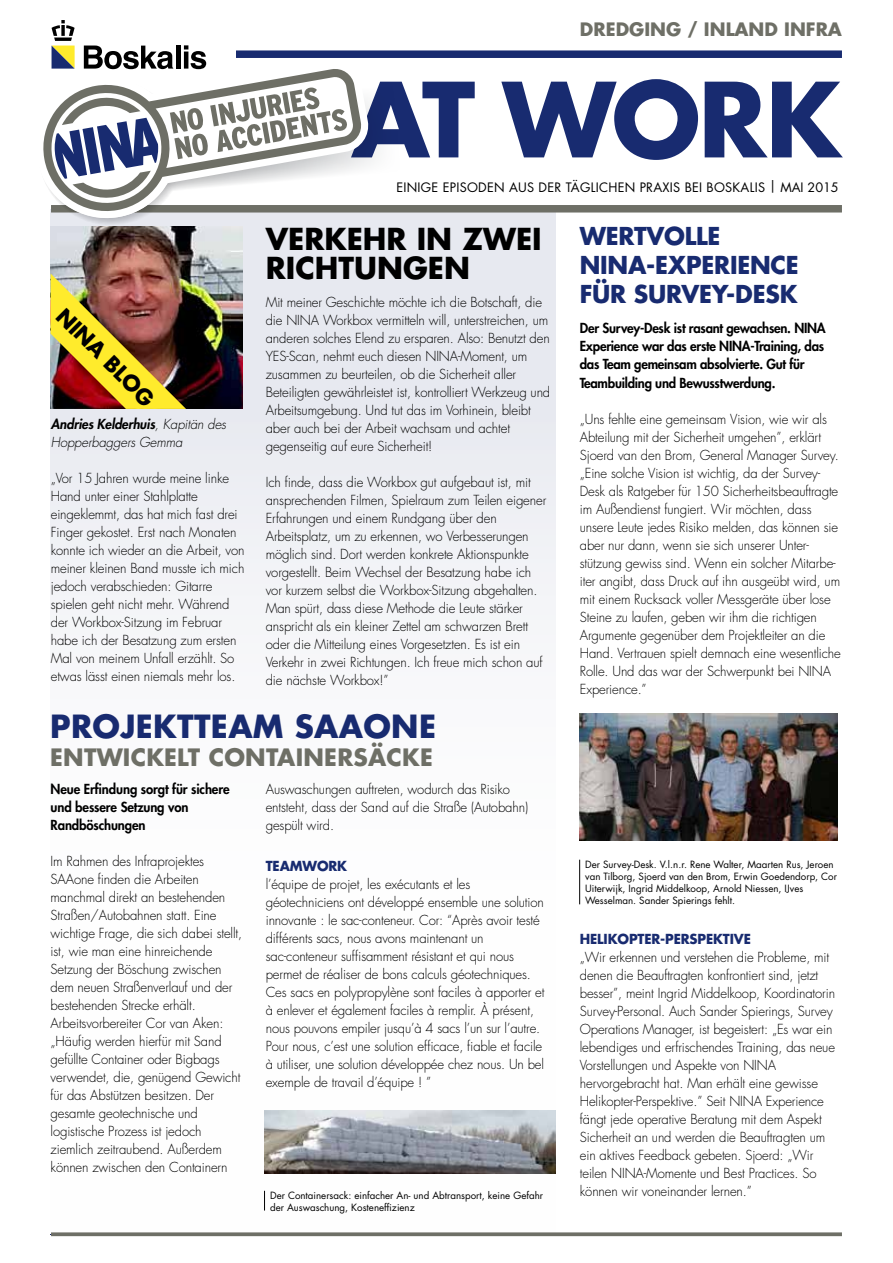
<style>
.page{position:relative;width:893px;height:1263px;background:#fff}
.page>*{position:absolute;margin:0;border:0;box-sizing:border-box;transform-origin:0 0}
.t1{font:700 100.5px "Futura Std";letter-spacing:-.03em;color:#182b70}
.t2{font:700 31.05px "Futura Std";letter-spacing:.01em;color:#182b70}
.t3{font:700 29.4px/28.5px "Futura Std";color:#000}
.t4{font:700 24px/28.8px "Futura Std";letter-spacing:-.01em;color:#182b70}
.t5{font:700 23.25px "Futura Std";letter-spacing:.01em;color:#6e6f66}
.t6{font:700 21px "Futura Std";color:#000}
.t7{font:700 18px "Futura Std";color:#6e6f66}
.t8{font:300 13.5px/18px "Futura Std";letter-spacing:-.01em;color:#000}
.t9{font:800 13.5px/18px "Futura Std";letter-spacing:-.02em;color:#000;text-align:justify}
.t10{font:italic 300 13.5px/18px "Futura Std";letter-spacing:-.01em;color:#000}
.t11{font:700 13.5px "Futura Std";letter-spacing:-.01em;color:#182b70}
.t12{font:12.6px "Futura Std";letter-spacing:.02em;color:#000}
.t13{font:9.75px/12px "Futura Std";color:#000}
.s1{font-weight:800}
</style>
<div class="page">
<div style="left:236px;top:50px;width:606px;height:8px;background:#182b70"></div>
<div style="left:51px;top:205px;width:791px;height:7px;background:#6e6f66"></div>
<svg style="left:51px;top:67px;width:311px;height:73px"></svg>
<svg style="left:44px;top:77px;width:304px;height:63px"></svg>
<svg style="left:84px;top:46px;width:89px;height:23px"></svg>
<hr style="left:176px;top:46px;width:4px;height:23px;background:#000">
<svg style="left:184px;top:45px;width:22px;height:24px"></svg>
<svg style="left:52px;top:20px;width:23px;height:49px"></svg>
<img style="left:580px;top:713px;width:258px;height:128px">
<div style="left:0;top:140px;width:556px;height:1092px;background:linear-gradient(to right,#f5f5f7,#f3f4f7)"></div>
<svg style="left:264px;top:1191px;width:1px;height:19px"></svg>
<img style="left:51px;top:226px;width:191px;height:183px">
<img style="left:264px;top:1110px;width:292px;height:63px">
<svg style="left:51px;top:1232px;width:791px;height:4px;background:#7c7d75"></svg>
<hr style="left:579px;top:860px;width:1px;height:44px;background:#000">
<img style="left:51px;top:273px;width:135px;height:136px">
<h3 class="t7" style="left:580px;top:17px;width:263px">DREDGING / INLAND INFRA</h3>
<h1 class="t1" style="left:351px;top:53px;width:492px">AT WORK</h1>
<h3 class="t6" style="left:70px;top:302px;width:130px;rotate:45deg">NINA BLOG</h3>
<p class="t10" style="left:51px;top:416px;width:177px"><span class="s1">Andries Kelderhuis</span>, Kapitän des<br>Hopperbaggers Gemma</p>
<p class="t8" style="left:51px;top:470px;width:195px">„Vor 15 Jahren wurde meine linke Hand unter einer Stahlplatte eingeklemmt, das hat mich fast drei Finger gekostet. Erst nach Monaten konnte ich wieder an die Arbeit, von meiner kleinen Band musste ich mich jedoch verabschieden: Gitarre spielen geht nicht mehr. Während der Workbox-Sitzung im Februar habe ich der Besatzung zum ersten Mal von meinem Unfall erzählt. So etwas lässt einen niemals mehr los.</p>
<p class="t12" style="left:396px;top:179px;width:444px">EINIGE EPISODEN AUS DER TÄGLICHEN PRAXIS BEI BOSKALIS | MAI 2015</p>
<h3 class="t3" style="left:266px;top:225px;width:278px">VERKEHR IN ZWEI<br>RICHTUNGEN</h3>
<p class="t8" style="left:266px;top:293px;width:286px">Mit meiner Geschichte möchte ich die Botschaft, die die NINA Workbox vermitteln will, unterstreichen, um anderen solches Elend zu ersparen. Also: Benutzt den YES-Scan, nehmt euch diesen NINA-Moment, um zusammen zu beurteilen, ob die Sicherheit aller Beteiligten gewährleistet ist, kontrolliert Werkzeug und Arbeitsumgebung. Und tut das im Vorhinein, bleibt aber auch bei der Arbeit wachsam und achtet gegenseitig auf eure Sicherheit!</p>
<p class="t8" style="left:266px;top:473px;width:282px">Ich finde, dass die Workbox gut aufgebaut ist, mit ansprechenden Filmen, Spielraum zum Teilen eigener Erfahrungen und einem Rundgang über den Arbeitsplatz, um zu erkennen, wo Verbesserungen möglich sind. Dort werden konkrete Aktionspunkte vorgestellt. Beim Wechsel der Besatzung habe ich vor kurzem selbst die Workbox-Sitzung abgehalten.<br>Man spürt, dass diese Methode die Leute stärker anspricht als ein kleiner Zettel am schwarzen Brett oder die Mitteilung eines Vorgesetzten. Es ist ein Verkehr in zwei Richtungen. Ich freue mich schon auf die nächste Workbox!”</p>
<h3 class="t4" style="left:580px;top:221px;width:221px">WERTVOLLE<br>NINA-EXPERIENCE<br>FÜR SURVEY-DESK</h3>
<p class="t9" style="left:580px;top:319px;width:247px">Der Survey-Desk ist rasant gewachsen. NINA Experience war das erste NINA-Training, das das Team gemeinsam absolvierte. Gut für</p>
<p class="t9" style="left:580px;top:374px;width:197px">Teambuilding und Bewusstwerdung.</p>
<p class="t8" style="left:580px;top:410px;width:262px">„Uns fehlte eine gemeinsam Vision, wie wir als Abteilung mit der Sicherheit umgehen”, erklärt Sjoerd van den Brom, General Manager Survey. „Eine solche Vision ist wichtig, da der Survey-Desk als Ratgeber für 150 Sicherheitsbeauftragte im Außendienst fungiert. Wir möchten, dass unsere Leute jedes Risiko melden, das können sie aber nur dann, wenn sie sich unserer Unter&shy;stützung gewiss sind. Wenn ein solcher Mitarbe&shy;iter angibt, dass Druck auf ihn ausgeübt wird, um mit einem Rucksack voller Messgeräte über lose Steine zu laufen, geben wir ihm die richtigen Argumente gegenüber dem Projektleiter an die Hand. Vertrauen spielt demnach eine wesentliche Rolle. Und das war der Schwerpunkt bei NINA Experience.”</p>
<h2 class="t2" style="left:50px;top:706px;width:387px">PROJEKTTEAM SAAONE</h2>
<h3 class="t5" style="left:50px;top:742px;width:384px">ENTWICKELT CONTAINERSÄCKE</h3>
<p class="t9" style="left:51px;top:780px;width:181px;text-align:left">Neue Erfindung sorgt für sichere und bessere Setzung von<br>Randböschungen</p>
<p class="t8" style="left:51px;top:853px;width:193px">Im Rahmen des Infraprojektes<br>SAAone finden die Arbeiten manchmal direkt an bestehenden<br>Straßen/Autobahnen statt. Eine wichtige Frage, die sich dabei stellt, ist, wie man eine hinreichende<br>Setzung der Böschung zwischen dem neuen Straßenverlauf und der bestehenden Strecke erhält.<br>Arbeitsvorbereiter Cor van Aken: „Häufig werden hierfür mit Sand gefüllte Container oder Bigbags verwendet, die, genügend Gewicht für das Abstützen besitzen. Der gesamte geotechnische und logistische Prozess ist jedoch ziemlich zeitraubend. Außerdem können zwischen den Containern</p>
<p class="t8" style="left:266px;top:781px;width:264px">Auswaschungen auftreten, wodurch das Risiko entsteht, dass der Sand auf die Straße (Autobahn) gespült wird.</p>
<p class="t11" style="left:266px;top:857px;width:83px">TEAMWORK</p>
<p class="t8" style="left:266px;top:876px;width:280px">l’équipe de projet, les exécutants et les géotechniciens ont développé ensemble une solution innovante : le sac-conteneur. Cor: “Après avoir testé différents sacs, nous avons maintenant un sac-conteneur suffisamment résistant et qui nous permet de réaliser de bons calculs géotechniques.<br>Ces sacs en polypropylène sont faciles à apporter et à enlever et également faciles à remplir. À présent, nous pouvons empiler jusqu’à 4 sacs l’un sur l’autre.<br>Pour nous, c’est une solution efficace, fiable et facile à utiliser, une solution développée chez nous. Un bel exemple de travail d’équipe ! ”</p>
<p class="t13" style="left:270px;top:1189px;width:275px">Der Containersack: einfacher An- und Abtransport, keine Gefahr der Auswaschung, Kosteneffizienz</p>
<p class="t13" style="left:585px;top:859px;width:253px">Der Survey-Desk. V.l.n.r. Rene Walter, Maarten Rus, Jeroen van Tilborg, Sjoerd van den Brom, Erwin Goedendorp, Cor Uiterwijk, Ingrid Middelkoop, Arnold Niessen, IJves Wesselman. Sander Spierings fehlt.</p>
<p class="t11" style="left:580px;top:930px;width:173px">HELIKOPTER-PERSPEKTIVE</p>
<p class="t8" style="left:580px;top:949px;width:257px">„Wir erkennen und verstehen die Probleme, mit denen die Beauftragten konfrontiert sind, jetzt besser”, meint Ingrid Middelkoop, Koordinatorin Survey-Personal. Auch Sander Spierings, Survey Operations Manager, ist begeistert: „Es war ein lebendiges und erfrischendes Training, das neue Vorstellungen und Aspekte von NINA hervorgebracht hat. Man erhält eine gewisse Helikopter-Perspektive.” Seit NINA Experience fängt jede operative Beratung mit dem Aspekt Sicherheit an und werden die Beauftragten um ein aktives Feedback gebeten. Sjoerd: „Wir teilen NINA-Momente und Best Practices. So können wir voneinander lernen.”</p>
</div>
